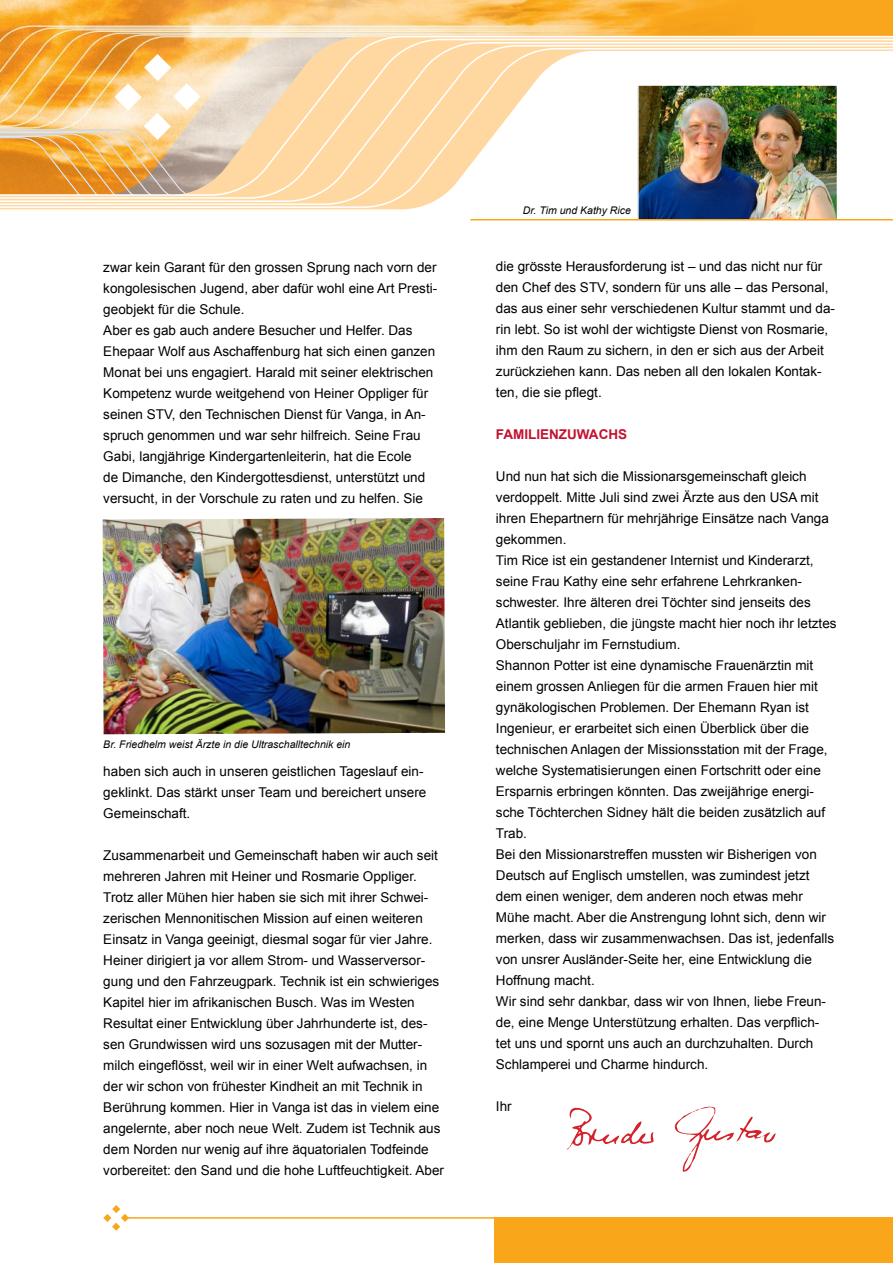
<style>
.page{position:relative;width:893px;height:1263px;background:#fff}
.page>*{position:absolute;margin:0;border:0;box-sizing:border-box;transform-origin:0 0}
.t1{font:13.5px/21px "Arial";color:#000}
.t2{font:700 13.5px "Arial";color:#c4122f}
.t3{font:italic 10.5px "Arial";color:#000}
</style>
<div class="page">
<img style="left:0;top:0;width:893px;height:35px">
<svg style="left:0;top:206px;width:422px;height:4px"></svg>
<svg style="left:0;top:35px;width:893px;height:171px"></svg>
<svg style="left:0;top:54px;width:223px;height:153px;background:#edbf7d"></svg>
<svg style="left:103px;top:1205px;width:25px;height:26px"></svg>
<div style="left:495px;top:1218px;width:398px;height:45px;background:#faa61a"></div>
<hr style="left:124px;top:1217px;width:769px;height:2px;background:#faa61a">
<img style="left:640px;top:87px;width:195px;height:130px">
<div style="left:637px;top:84px;width:201px;height:136px;border:2px solid #fff"></div>
<hr style="left:470px;top:219px;width:423px;height:1px;background:#faa61a">
<img style="left:103px;top:518px;width:342px;height:216px">
<svg style="left:674px;top:1106px;width:102px;height:66px"></svg>
<svg style="left:567px;top:1107px;width:87px;height:43px"></svg>
<p class="t1" style="left:103px;top:257px;width:335px">zwar kein Garant für den grossen Sprung nach vorn der kongolesischen Jugend, aber dafür wohl eine Art Presti&shy;geobjekt für die Schule.<br>Aber es gab auch andere Besucher und Helfer. Das Ehepaar Wolf aus Aschaffenburg hat sich einen ganzen Monat bei uns engagiert. Harald mit seiner elektrischen Kompetenz wurde weitgehend von Heiner Oppliger für seinen STV, den Technischen Dienst für Vanga, in An&shy;spruch genommen und war sehr hilfreich. Seine Frau Gabi, langjährige Kindergartenleiterin, hat die Ecole<br>de Dimanche, den Kindergottesdienst, unterstützt und versucht, in der Vorschule zu raten und zu helfen. Sie</p>
<p class="t3" style="left:103px;top:738px;width:249px">Br. Friedhelm weist Ärzte in die Ultraschalltechnik ein</p>
<p class="t1" style="left:103px;top:761px;width:325px">haben sich auch in unseren geistlichen Tageslauf ein&shy;geklinkt. Das stärkt unser Team und bereichert unsere<br>Gemeinschaft.</p>
<p class="t1" style="left:103px;top:845px;width:342px">Zusammenarbeit und Gemeinschaft haben wir auch seit mehreren Jahren mit Heiner und Rosmarie Oppliger.<br>Trotz aller Mühen hier haben sie sich mit ihrer Schwei&shy;zerischen Mennonitischen Mission auf einen weiteren Einsatz in Vanga geeinigt, diesmal sogar für vier Jahre.<br>Heiner dirigiert ja vor allem Strom- und Wasserversor&shy;gung und den Fahrzeugpark. Technik ist ein schwieriges Kapitel hier im afrikanischen Busch. Was im Westen Resultat einer Entwicklung über Jahrhunderte ist, des&shy;sen Grundwissen wird uns sozusagen mit der Mutter&shy;milch eingeflösst, weil wir in einer Welt aufwachsen, in der wir schon von frühester Kindheit an mit Technik in Berührung kommen. Hier in Vanga ist das in vielem eine angelernte, aber noch neue Welt. Zudem ist Technik aus dem Norden nur wenig auf ihre äquatorialen Todfeinde vorbereitet: den Sand und die hohe Luftfeuchtigkeit. Aber</p>
<p class="t3" style="left:523px;top:203px;width:110px">Dr. Tim und Kathy Rice</p>
<p class="t1" style="left:496px;top:255px;width:341px">die grösste Herausforderung ist – und das nicht nur für den Chef des STV, sondern für uns alle – das Personal, das aus einer sehr verschiedenen Kultur stammt und da&shy;rin lebt. So ist wohl der wichtigste Dienst von Rosmarie, ihm den Raum zu sichern, in den er sich aus der Arbeit zurückziehen kann. Das neben all den lokalen Kontak&shy;ten, die sie pflegt.</p>
<p class="t2" style="left:496px;top:425px;width:133px">FAMILIENZUWACHS</p>
<p class="t1" style="left:496px;top:466px;width:342px">Und nun hat sich die Missionarsgemeinschaft gleich verdoppelt. Mitte Juli sind zwei Ärzte aus den USA mit ihren Ehepartnern für mehrjährige Einsätze nach Vanga gekommen.<br>Tim Rice ist ein gestandener Internist und Kinderarzt, seine Frau Kathy eine sehr erfahrene Lehrkranken&shy;schwester. Ihre älteren drei Töchter sind jenseits des Atlantik geblieben, die jüngste macht hier noch ihr letztes Oberschuljahr im Fernstudium.<br>Shannon Potter ist eine dynamische Frauenärztin mit einem grossen Anliegen für die armen Frauen hier mit gynäkologischen Problemen. Der Ehemann Ryan ist Ingenieur, er erarbeitet sich einen Überblick über die technischen Anlagen der Missionsstation mit der Frage, welche Systematisierungen einen Fortschritt oder eine Ersparnis erbringen könnten. Das zweijährige energi&shy;sche Töchterchen Sidney hält die beiden zusätzlich auf Trab.<br>Bei den Missionarstreffen mussten wir Bisherigen von Deutsch auf Englisch umstellen, was zumindest jetzt dem einen weniger, dem anderen noch etwas mehr Mühe macht. Aber die Anstrengung lohnt sich, denn wir merken, dass wir zusammenwachsen. Das ist, jedenfalls von unsrer Ausländer-Seite her, eine Entwicklung die Hoffnung macht.<br>Wir sind sehr dankbar, dass wir von Ihnen, liebe Freun&shy;de, eine Menge Unterstützung erhalten. Das verpflich&shy;tet uns und spornt uns auch an durchzuhalten. Durch Schlamperei und Charme hindurch.</p>
<p class="t1" style="left:496px;top:1096px;width:17px">Ihr</p>
</div>
